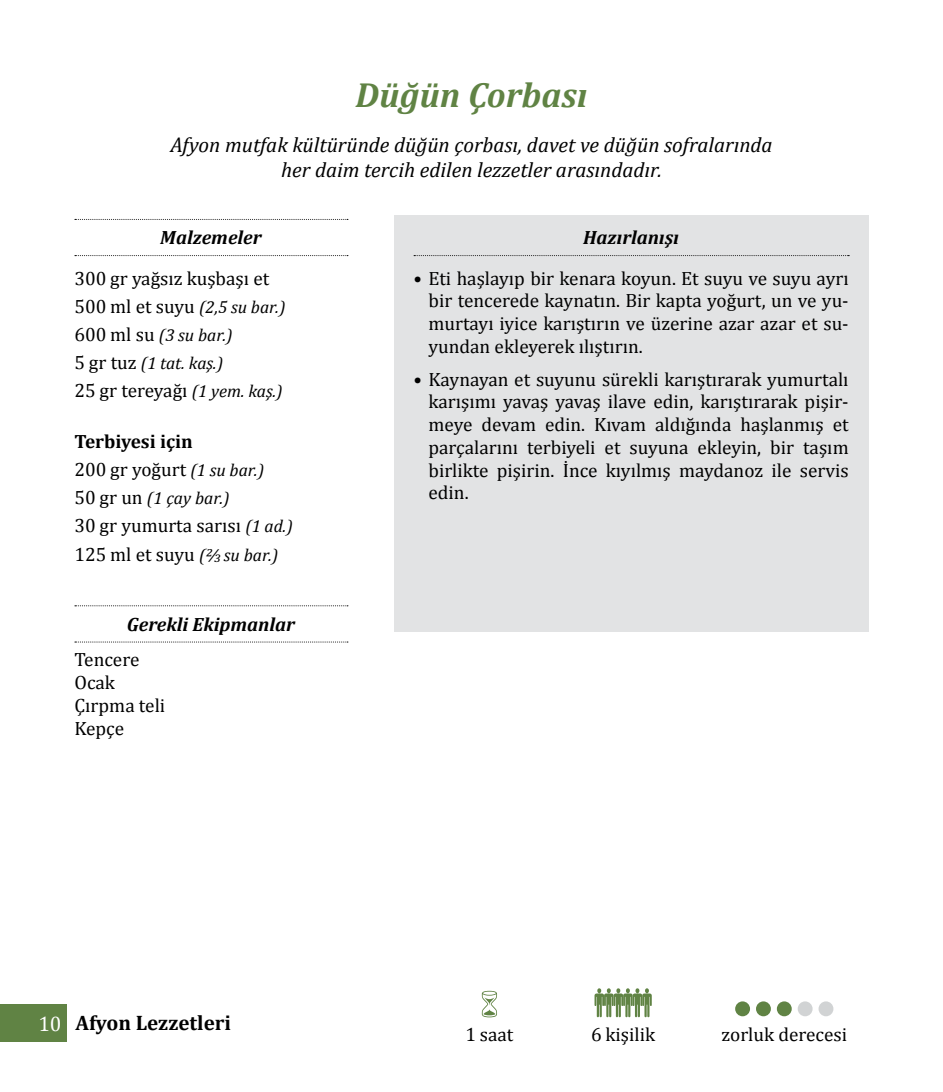
<style>
.page{position:relative;width:943px;height:1092px;background:#fff}
.page>*{position:absolute;margin:0;border:0;box-sizing:border-box;transform-origin:0 0}
.t1{font:italic 700 35px "Cambria";color:#608344}
.t2{font:italic 21px/25.2px "Cambria";color:#000;text-align:center}
.t3{font:700 21px "Cambria";color:#000}
.t4{font:19.25px/22.8px "Cambria";color:#000}
.t5{font:italic 700 19.25px "Cambria";color:#000}
.t6{font:700 19.25px/28px "Cambria";color:#000}
.t7{font:italic 17.5px/28px "Cambria";color:#000}
.s1{font-style:italic;font-size:17.5px}
.s2{font-style:normal;font-size:19.25px}
.s3{font-weight:400}
.s4{font-weight:400;font-style:italic;font-size:17.5px}
.s5{font-weight:400;color:#fff}
</style>
<div class="page">
<div style="left:0;top:1004px;width:67px;height:37px;background:#608344"></div>
<svg style="left:482px;top:990px;width:15px;height:27px"></svg>
<div style="left:776px;top:1001px;width:15px;height:15px;background:#608344;border-radius:50%"></div>
<div style="left:797px;top:1001px;width:15px;height:15px;background:#d1d3d4;border-radius:50%"></div>
<div style="left:735px;top:1001px;width:15px;height:15px;background:#608344;border-radius:50%"></div>
<div style="left:756px;top:1001px;width:15px;height:15px;background:#608344;border-radius:50%"></div>
<div style="left:818px;top:1001px;width:15px;height:15px;background:#d1d3d4;border-radius:50%"></div>
<svg style="left:75px;top:219px;width:273px;height:1px"></svg>
<svg style="left:75px;top:255px;width:273px;height:1px"></svg>
<div style="left:394px;top:215px;width:474px;height:416px;background:#e2e3e4"></div>
<svg style="left:414px;top:255px;width:435px;height:1px"></svg>
<svg style="left:75px;top:605px;width:273px;height:1px"></svg>
<svg style="left:75px;top:641px;width:273px;height:1px"></svg>
<svg style="left:594px;top:988px;width:57px;height:29px"></svg>
<h1 class="t1" style="left:355px;top:70px;width:233px">Düğün Çorbası</h1>
<p class="t2" style="left:170px;top:131px;width:604px">Afyon mutfak kültüründe düğün çorbası, davet ve düğün sofralarında her daim tercih edilen lezzetler arasındadır.</p>
<p class="t5" style="left:160px;top:224px;width:103px">Malzemeler</p>
<p class="t4" style="left:74px;top:264px;width:213px;line-height:28px">300 gr yağsız kuşbaşı et<br>500 ml et suyu <span class="s1">(2,5 su bar.)</span></p>
<p class="t7" style="left:74px;top:320px;width:160px"><span class="s2">600 ml su</span> (3 su bar.)<br><span class="s2">5 gr tuz</span> (1 tat. kaş.)</p>
<p class="t4" style="left:74px;top:379px;width:210px">25 gr tereyağı <span class="s1">(1 yem. kaş.)</span></p>
<p class="t6" style="left:74px;top:427px;width:191px">Terbiyesi için<br><span class="s3">200 gr yoğurt</span> <span class="s4">(1 su bar.)</span></p>
<p class="t7" style="left:74px;top:483px;width:157px"><span class="s2">50 gr un</span> (1 çay bar.)</p>
<p class="t4" style="left:74px;top:511px;width:220px;line-height:28px">30 gr yumurta sarısı <span class="s1">(1 ad.)<br></span>125 ml et suyu <span class="s1">(⅔ su bar.)</span></p>
<p class="t5" style="left:127px;top:610px;width:170px">Gerekli Ekipmanlar</p>
<p class="t4" style="left:74px;top:648px;width:92px">Tencere<br>Ocak<br>Çırpma teli<br>Kepçe</p>
<p class="t3" style="left:38px;top:1008px;width:194px"><span class="s5">10</span> Afyon Lezzetleri</p>
<p class="t5" style="left:583px;top:224px;width:97px">Hazırlanışı</p>
<p class="t4" style="left:428px;top:266px;width:422px;text-align:justify;text-indent:-15px">• Eti haşlayıp bir kenara koyun. Et suyu ve suyu ayrı bir tencerede kaynatın. Bir kapta yoğurt, un ve yu&shy;murtayı iyice karıştırın ve üzerine azar azar et su&shy;yundan ekleyerek ılıştırın.</p>
<p class="t4" style="left:428px;top:367px;width:422px;text-align:justify;text-indent:-15px">• Kaynayan et suyunu sürekli karıştırarak yumurtalı karışımı yavaş yavaş ilave edin, karıştırarak pişir&shy;meye devam edin. Kıvam aldığında haşlanmış et parçalarını terbiyeli et suyuna ekleyin, bir taşım birlikte pişirin. İnce kıyılmış maydanoz ile servis edin.</p>
<p class="t4" style="left:465px;top:1023px;width:50px">1 saat</p>
<p class="t4" style="left:591px;top:1023px;width:66px">6 kişilik</p>
<p class="t4" style="left:721px;top:1023px;width:127px">zorluk derecesi</p>
</div>
